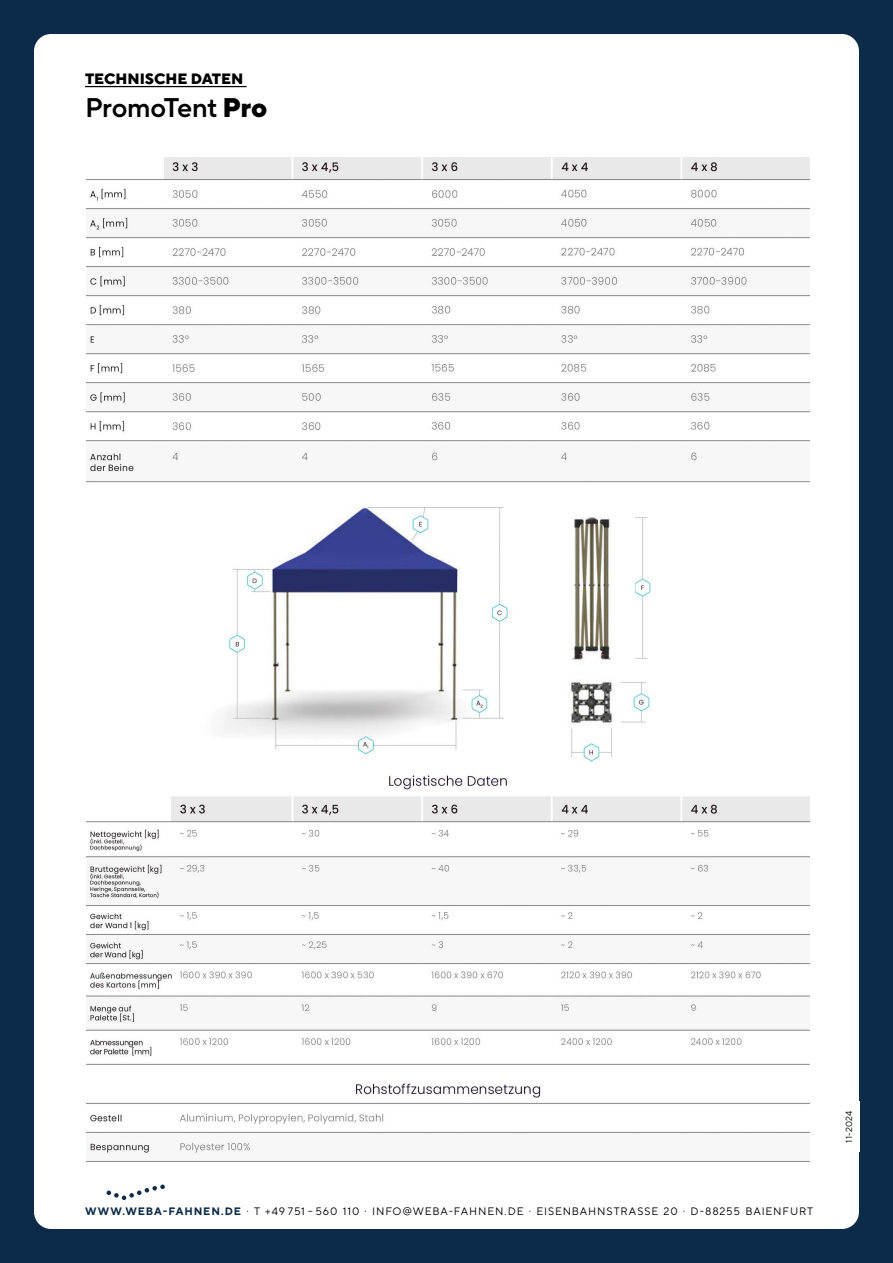
<style>
.page{position:relative;width:893px;height:1263px;background:#0b2b48}
.page>*{position:absolute;margin:0;border:0;box-sizing:border-box;transform-origin:0 0}
.t1{font:27px "TT Norms Pro Dm Bd";letter-spacing:-.015em;color:#000}
.t2{font:800 15px "TT Norms Pro";letter-spacing:-.005em;color:#000}
.t3{font:10.8px "TT Norms Pro";letter-spacing:.08em;color:#000}
.t4{font:9px "TT Norms Pro";letter-spacing:.02em;color:#000}
.s1{font-family:"TT Norms Pro";font-weight:800}
.s2{font-weight:700;color:#0b2b48}
</style>
<div class="page">
<div style="left:34px;top:34px;width:825px;height:1195px;background:#fff;border-radius:17px"></div>
<hr style="left:85px;top:86px;width:162px;height:1px;background:#000">
<img style="left:86px;top:157px;width:723px;height:1005px">
<svg style="left:107px;top:1184px;width:58px;height:16px"></svg>
<h2 class="t2" style="left:85px;top:67px;width:160px">TECHNISCHE DATEN</h2>
<h1 class="t1" style="left:85px;top:87px;width:184px">PromoTent <span class="s1">Pro</span></h1>
<p class="t3" style="left:85px;top:1204px;width:730px"><span class="s2">WWW.WEBA-FAHNEN.DE</span> · T +49 751 – 560 110 · INFO@WEBA-FAHNEN.DE · EISENBAHNSTRASSE 20 · D-88255 BAIENFURT</p>
<p class="t4" style="left:843px;top:1142px;width:34px;rotate:-90deg">11-2024</p>
</div>
